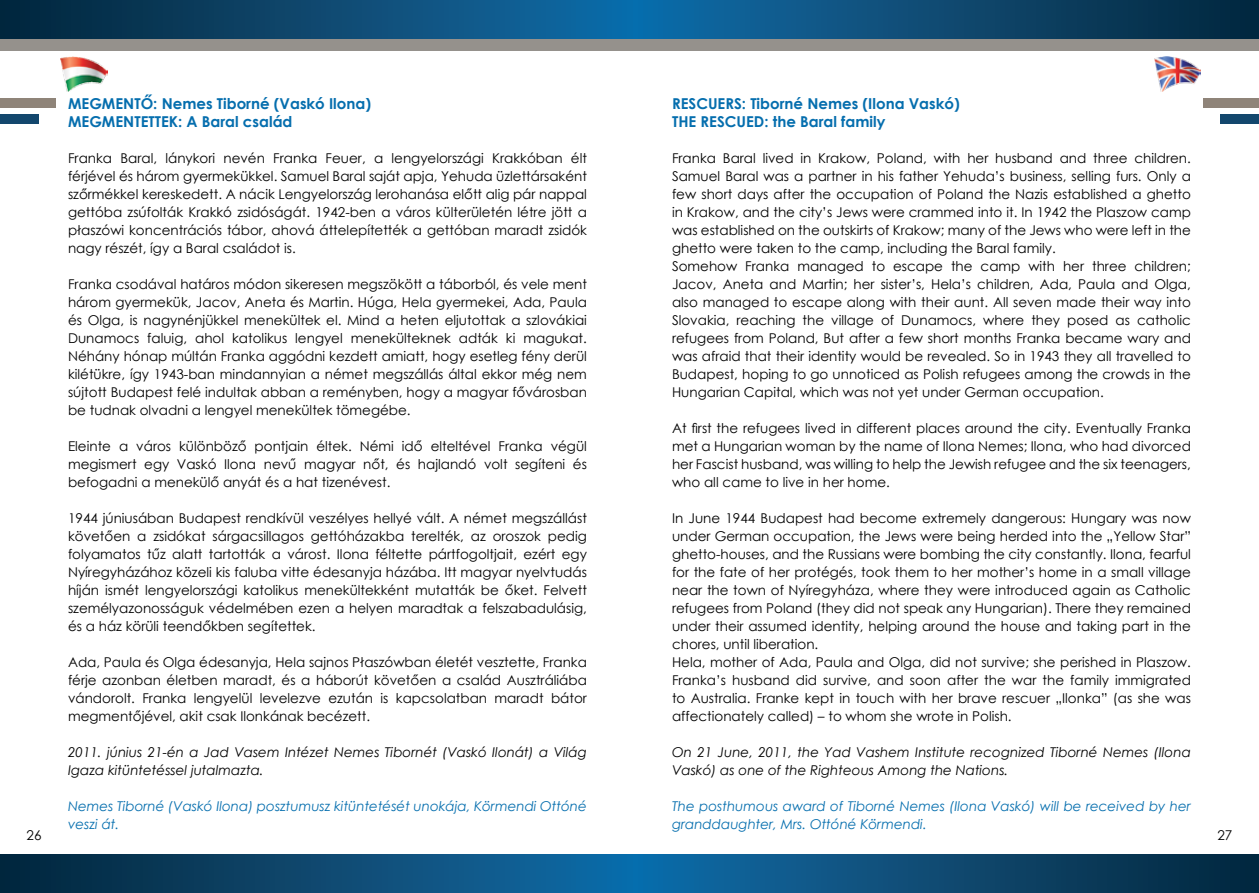
<style>
.page{position:relative;width:1259px;height:893px;background:#fff}
.page>*{position:absolute;margin:0;border:0;box-sizing:border-box;transform-origin:0 0}
.t1{font:700 15px/18px "Century Gothic";color:#056eae}
.t2{font:13.5px/18px "Century Gothic";color:#000;text-align:justify}
.t3{font:italic 13.5px/18px "Century Gothic";color:#000}
.t4{font:italic 13.5px/18px "Century Gothic";color:#056eae}
</style>
<div class="page">
<div style="left:0;top:0;width:1259px;height:51px;background:#95918c"></div>
<svg style="left:0;top:0;width:1259px;height:38px;background:#0b4971"></svg>
<svg style="left:0;top:855px;width:1259px;height:38px;background:#0b4971"></svg>
<div style="left:0;top:98px;width:55px;height:9px;background:#8f8479"></div>
<div style="left:0;top:115px;width:38px;height:9px;background:#13476d"></div>
<div style="left:1203px;top:98px;width:56px;height:9px;background:#8f8479"></div>
<div style="left:1220px;top:115px;width:39px;height:9px;background:#13476d"></div>
<img style="left:61px;top:57px;width:46px;height:34px">
<img style="left:1154px;top:57px;width:46px;height:34px">
<p class="t1" style="left:68px;top:94px;width:304px">MEGMENTŐ: Nemes Tiborné (Vaskó Ilona)<br>MEGMENTETTEK: A Baral család</p>
<p class="t2" style="left:68px;top:149px;width:520px">Franka Baral, lánykori nevén Franka Feuer, a lengyelországi Krakkóban élt férjével és három gyermekükkel. Samuel Baral saját apja, Yehuda üzlettársaként szőrmékkel kereskedett. A nácik Lengyelország lerohanása előtt alig pár nappal gettóba zsúfolták Krakkó zsidóságát. 1942-ben a város külterületén létre jött a płaszówi koncentrációs tábor, ahová áttelepítették a gettóban maradt zsidók nagy részét, így a Baral családot is.</p>
<p class="t2" style="left:68px;top:275px;width:520px">Franka csodával határos módon sikeresen megszökött a táborból, és vele ment három gyermekük, Jacov, Aneta és Martin. Húga, Hela gyermekei, Ada, Paula és Olga, is nagynénjükkel menekültek el. Mind a heten eljutottak a szlovákiai Dunamocs faluig, ahol katolikus lengyel menekülteknek adták ki magukat.<br>Néhány hónap múltán Franka aggódni kezdett amiatt, hogy esetleg fény derül kilétükre, így 1943-ban mindannyian a német megszállás által ekkor még nem sújtott Budapest felé indultak abban a reményben, hogy a magyar fővárosban be tudnak olvadni a lengyel menekültek tömegébe.</p>
<p class="t2" style="left:68px;top:437px;width:520px">Eleinte a város különböző pontjain éltek. Némi idő elteltével Franka végül megismert egy Vaskó Ilona nevű magyar nőt, és hajlandó volt segíteni és befogadni a menekülő anyát és a hat tizenévest.</p>
<p class="t2" style="left:68px;top:509px;width:520px">1944 júniusában Budapest rendkívül veszélyes hellyé vált. A német megszállást követően a zsidókat sárgacsillagos gettóházakba terelték, az oroszok pedig folyamatos tűz alatt tartották a várost. Ilona féltette pártfogoltjait, ezért egy Nyíregyházához közeli kis faluba vitte édesanyja házába. Itt magyar nyelvtudás híján ismét lengyelországi katolikus menekültekként mutatták be őket. Felvett személyazonosságuk védelmében ezen a helyen maradtak a felszabadulásig, és a ház körüli teendőkben segítettek.</p>
<p class="t2" style="left:68px;top:653px;width:520px">Ada, Paula és Olga édesanyja, Hela sajnos Płaszówban életét vesztette, Franka férje azonban életben maradt, és a háborút követően a család Ausztráliába vándorolt. Franka lengyelül levelezve ezután is kapcsolatban maradt bátor megmentőjével, akit csak Ilonkának becézett.</p>
<p class="t3" style="left:68px;top:743px;width:520px">2011. június 21-én a Jad Vasem Intézet Nemes Tibornét (Vaskó Ilonát) a Világ<br>Igaza kitüntetéssel jutalmazta.</p>
<p class="t4" style="left:68px;top:797px;width:520px">Nemes Tiborné (Vaskó Ilona) posztumusz kitüntetését unokája, Körmendi Ottóné veszi át.</p>
<p class="t1" style="left:672px;top:94px;width:289px">RESCUERS: Tiborné Nemes (Ilona Vaskó)<br>THE RESCUED: the Baral family</p>
<p class="t2" style="left:672px;top:149px;width:520px;text-align:left">Franka Baral lived in Krakow, Poland, with her husband and three children.<br>Samuel Baral was a partner in his father Yehuda’s business, selling furs. Only a few short days after the occupation of Poland the Nazis established a ghetto in Krakow, and the city’s Jews were crammed into it. In 1942 the Plaszow camp was established on the outskirts of Krakow; many of the Jews who were left in the ghetto were taken to the camp, including the Baral family.<br>Somehow Franka managed to escape the camp with her three children; Jacov, Aneta and Martin; her sister’s, Hela’s children, Ada, Paula and Olga, also managed to escape along with their aunt. All seven made their way into Slovakia, reaching the village of Dunamocs, where they posed as catholic refugees from Poland, But after a few short months Franka became wary and was afraid that their identity would be revealed. So in 1943 they all travelled to Budapest, hoping to go unnoticed as Polish refugees among the crowds in the Hungarian Capital, which was not yet under German occupation.</p>
<p class="t2" style="left:672px;top:419px;width:520px">At first the refugees lived in different places around the city. Eventually Franka met a Hungarian woman by the name of Ilona Nemes; Ilona, who had divorced her Fascist husband, was willing to help the Jewish refugee and the six teenagers, who all came to live in her home.</p>
<p class="t2" style="left:672px;top:509px;width:520px;text-align:left">In June 1944 Budapest had become extremely dangerous: Hungary was now under German occupation, the Jews were being herded into the „Yellow Star” ghetto-houses, and the Russians were bombing the city constantly. Ilona, fearful for the fate of her protégés, took them to her mother’s home in a small village near the town of Nyíregyháza, where they were introduced again as Catholic refugees from Poland (they did not speak any Hungarian). There they remained under their assumed identity, helping around the house and taking part in the chores, until liberation.<br>Hela, mother of Ada, Paula and Olga, did not survive; she perished in Plaszow.<br>Franka’s husband did survive, and soon after the war the family immigrated to Australia. Franke kept in touch with her brave rescuer „Ilonka” (as she was affectionately called) – to whom she wrote in Polish.</p>
<p class="t3" style="left:672px;top:743px;width:520px">On 21 June, 2011, the Yad Vashem Institute recognized Tiborné Nemes (Ilona<br>Vaskó) as one of the Righteous Among the Nations.</p>
<p class="t4" style="left:672px;top:797px;width:520px">The posthumous award of Tiborné Nemes (Ilona Vaskó) will be received by her granddaughter, Mrs. Ottóné Körmendi.</p>
<p class="t2" style="left:27px;top:825px;width:16px">26</p>
<p class="t2" style="left:1217px;top:825px;width:16px">27</p>
</div>
